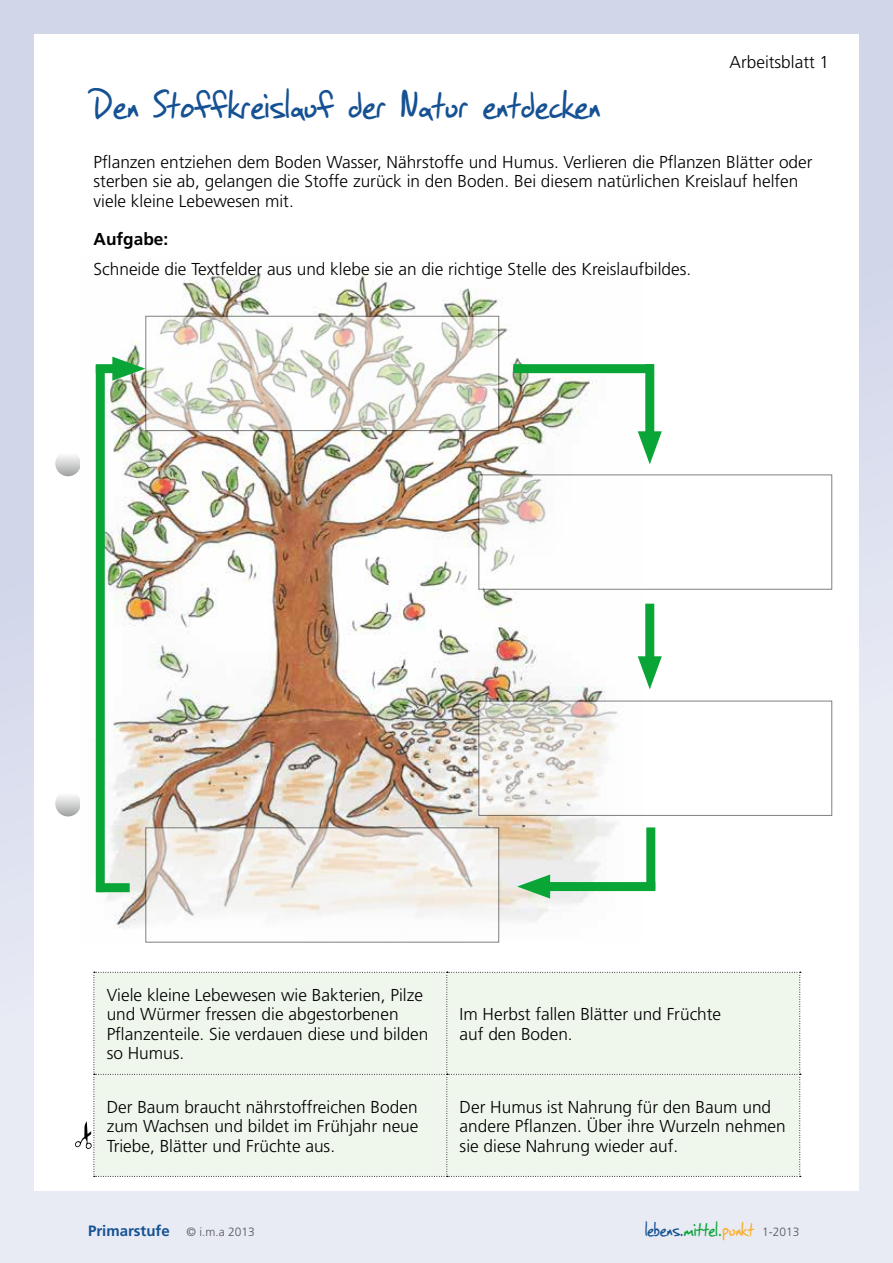
<style>
.page{position:relative;width:893px;height:1263px;background:#fff}
.page>*{position:absolute;margin:0;border:0;box-sizing:border-box;transform-origin:0 0}
.t1{font:45px "SF Grunge Sans";letter-spacing:.02em;color:#155193}
.t2{font:22.5px "SF Grunge Sans";letter-spacing:.01em;color:#155193}
.t3{font:300 17.25px/19.5px "Frutiger";color:#000}
.t4{font:700 17.25px "Frutiger";color:#000}
.t5{font:700 15px "Frutiger";color:#155193}
.s1{font-weight:300;font-size:12px;color:#565656}
.s2{color:#0aa537}
.s3{color:#f9af2a}
.s4{font-family:"Frutiger";font-weight:300;font-size:12px;color:#565656}
</style>
<div class="page">
<div style="left:0;top:0;width:893px;height:1263px;background:linear-gradient(to bottom,#cdd2e7,#ecedf6)"></div>
<div style="left:34px;top:34px;width:825px;height:1157px;background:#fff"></div>
<svg style="left:55px;top:451px;width:26px;height:25px"></svg>
<svg style="left:55px;top:791px;width:26px;height:25px"></svg>
<img style="left:95px;top:271px;width:548px;height:672px">
<svg style="left:147px;top:318px;width:350px;height:111px"></svg>
<div style="left:479px;top:475px;width:353px;height:114px;background:#fff"></div>
<svg style="left:480px;top:703px;width:163px;height:111px"></svg>
<svg style="left:147px;top:829px;width:350px;height:111px;fill:#f5f3f1"></svg>
<div style="left:513px;top:364px;width:141px;height:9px;background:#0aa537"></div>
<div style="left:96px;top:364px;width:30px;height:9px;background:#0aa537"></div>
<svg style="left:112px;top:357px;width:33px;height:24px"></svg>
<div style="left:646px;top:827px;width:9px;height:63px;background:#0aa537"></div>
<div style="left:97px;top:883px;width:33px;height:9px;background:#0aa537"></div>
<div style="left:645px;top:364px;width:9px;height:81px;background:#0aa537"></div>
<svg style="left:638px;top:431px;width:24px;height:33px"></svg>
<div style="left:536px;top:882px;width:119px;height:9px;background:#0aa537"></div>
<svg style="left:517px;top:874px;width:33px;height:24px"></svg>
<div style="left:96px;top:365px;width:9px;height:527px;background:#0aa537"></div>
<div style="left:645px;top:604px;width:9px;height:66px;background:#0aa537"></div>
<svg style="left:638px;top:656px;width:24px;height:33px"></svg>
<div style="left:75px;top:972px;width:726px;height:205px;background:#eff6ec"></div>
<p class="t3" style="left:729px;top:53px;width:101px">Arbeitsblatt 1</p>
<h1 class="t1" style="left:94px;top:75px;width:508px">Den Stoffkreislauf der Natur entdecken</h1>
<p class="t3" style="left:94px;top:152px;width:720px">Pflanzen entziehen dem Boden Wasser, Nährstoffe und Humus. Verlieren die Pflanzen Blätter oder sterben sie ab, gelangen die Stoffe zurück in den Boden. Bei diesem natürlichen Kreislauf helfen viele kleine Lebewesen mit.</p>
<p class="t4" style="left:94px;top:229px;width:76px">Aufgabe:</p>
<p class="t3" style="left:94px;top:260px;width:599px">Schneide die Textfelder aus und klebe sie an die richtige Stelle des Kreislaufbildes.</p>
<p class="t3" style="left:107px;top:985px;width:323px">Viele kleine Lebewesen wie Bakterien, Pilze und Würmer fressen die abgestorbenen Pflanzenteile. Sie verdauen diese und bilden so Humus.</p>
<p class="t3" style="left:460px;top:1004px;width:263px">Im Herbst fallen Blätter und Früchte auf den Boden.</p>
<p class="t3" style="left:107px;top:1097px;width:313px;text-align:justify">Der Baum braucht nährstoffreichen Boden zum Wachsen und bildet im Frühjahr neue Triebe, Blätter und Früchte aus.</p>
<p class="t3" style="left:460px;top:1097px;width:327px">Der Humus ist Nahrung für den Baum und andere Pflanzen. Über ihre Wurzeln nehmen sie diese Nahrung wieder auf.</p>
<p class="t5" style="left:88px;top:1222px;width:168px">Primarstufe <span class="s1">© i.m.a 2013</span></p>
<h2 class="t2" style="left:645px;top:1214px;width:156px">lebens.<span class="s2">mittel.</span><span class="s3">punkt</span> <span class="s4">1-2013</span></h2>
</div>
